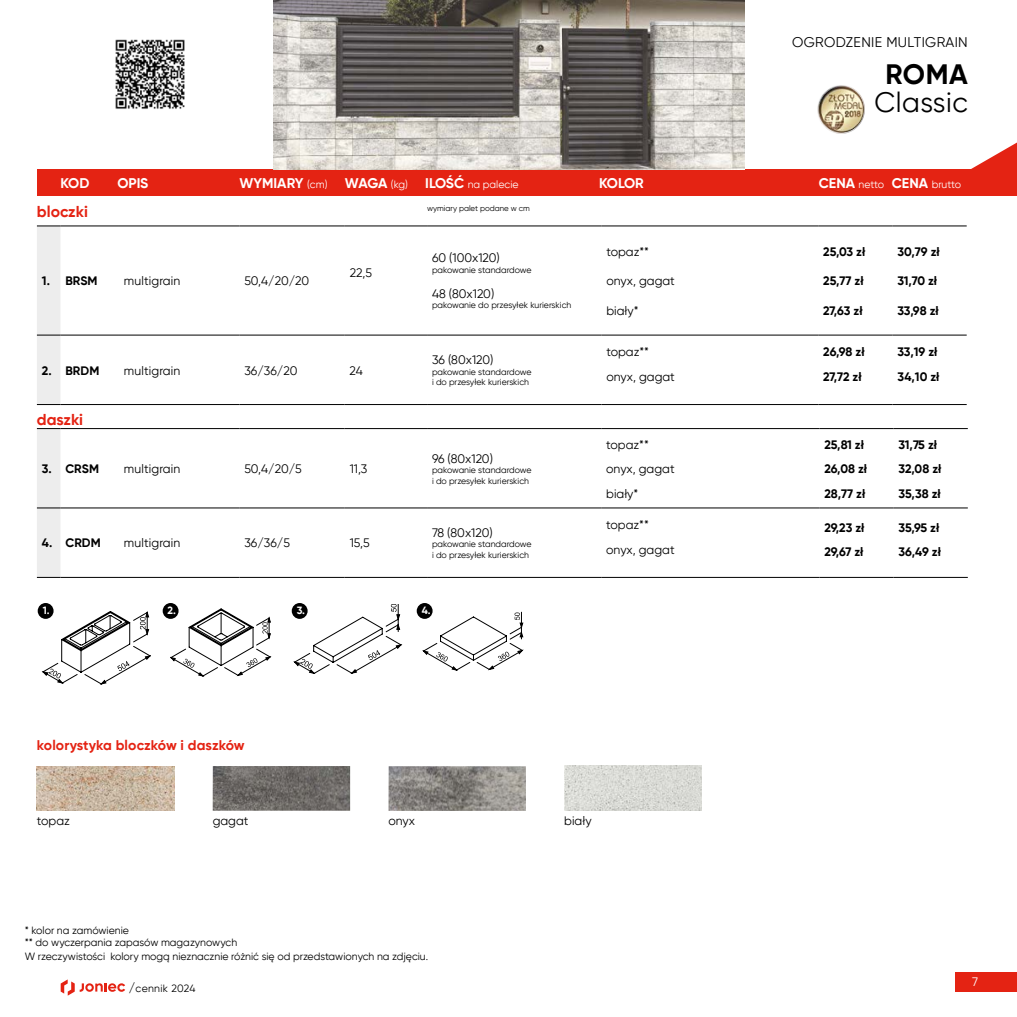
<style>
.page{position:relative;width:1017px;height:1017px;background:#fff}
.page>*{position:absolute;margin:0;border:0;box-sizing:border-box;transform-origin:0 0}
.t1{font:28px "Gilroy";letter-spacing:.02em;color:#000}
.t2{font:700 28px "Gilroy";color:#000}
.t3{font:700 15.75px "Gilroy";color:#e42313}
.t4{font:700 14px "Gilroy";letter-spacing:.01em;color:#e42313}
.t5{font:14px "Gilroy";letter-spacing:.025em;color:#000}
.t6{font:700 14px "Gilroy";color:#fff}
.t7{font:12.25px/24.5px "Gilroy";color:#000}
.t8{font:700 12.25px/24.5px "Gilroy";color:#000}
.t9{font:12.25px "Gilroy";color:#fff}
.t10{font:10.5px/12.6px "Gilroy";color:#000}
.t11{font:10.5px "Gilroy";color:#fff}
.t12{font:10.5px "Gilroy";letter-spacing:.025em;color:#000}
.t13{font:700 10.5px "Gilroy";color:#fff}
.t14{font:8.75px/10.5px "Gilroy";color:#000}
.t15{font:7.88px "Gilroy";color:#000}
.s1{font-weight:700;font-size:14px}
.s2{font-size:12.25px}
</style>
<div class="page">
<div style="left:37px;top:169px;width:980px;height:27px;background:#e42313"></div>
<svg style="left:61px;top:979px;width:64px;height:17px"></svg>
<div style="left:955px;top:972px;width:62px;height:20px;background:#e42313"></div>
<svg style="left:971px;top:142px;width:46px;height:27px"></svg>
<img style="left:115px;top:39px;width:70px;height:70px">
<div style="left:38px;top:603px;width:16px;height:16px;background:#000;border-radius:50%"></div>
<svg style="left:292px;top:603px;width:16px;height:16px"></svg>
<div style="left:163px;top:603px;width:16px;height:16px;background:#000;border-radius:50%"></div>
<div style="left:417px;top:603px;width:16px;height:16px;background:#000;border-radius:50%"></div>
<svg style="left:170px;top:608px;width:101px;height:68px"></svg>
<svg style="left:423px;top:612px;width:100px;height:58px"></svg>
<svg style="left:294px;top:604px;width:108px;height:70px"></svg>
<img style="left:273px;top:0;width:472px;height:169px">
<hr style="left:60px;top:577px;width:59px;height:1px;background:#000">
<hr style="left:119px;top:577px;width:121px;height:1px;background:#000">
<hr style="left:240px;top:577px;width:105px;height:1px;background:#000">
<hr style="left:345px;top:577px;width:82px;height:1px;background:#000">
<hr style="left:427px;top:577px;width:174px;height:1px;background:#000">
<hr style="left:601px;top:577px;width:218px;height:1px;background:#000">
<hr style="left:819px;top:577px;width:75px;height:1px;background:#000">
<hr style="left:894px;top:577px;width:74px;height:1px;background:#000">
<hr style="left:60px;top:428px;width:59px;height:1px;background:#000">
<hr style="left:119px;top:428px;width:121px;height:1px;background:#000">
<hr style="left:240px;top:428px;width:105px;height:1px;background:#000">
<hr style="left:345px;top:428px;width:82px;height:1px;background:#000">
<hr style="left:427px;top:428px;width:174px;height:1px;background:#000">
<hr style="left:601px;top:428px;width:218px;height:1px;background:#000">
<hr style="left:819px;top:428px;width:75px;height:1px;background:#000">
<hr style="left:894px;top:428px;width:74px;height:1px;background:#000">
<div style="left:37px;top:428px;width:23px;height:150px;background:#ededed"></div>
<hr style="left:60px;top:507px;width:59px;height:1px;background:#000">
<hr style="left:119px;top:507px;width:121px;height:1px;background:#000">
<hr style="left:240px;top:507px;width:105px;height:1px;background:#000">
<hr style="left:345px;top:507px;width:82px;height:1px;background:#000">
<hr style="left:427px;top:507px;width:174px;height:1px;background:#000">
<hr style="left:601px;top:507px;width:218px;height:1px;background:#000">
<hr style="left:819px;top:507px;width:75px;height:1px;background:#000">
<hr style="left:894px;top:507px;width:74px;height:1px;background:#000">
<hr style="left:60px;top:404px;width:59px;height:1px;background:#000">
<hr style="left:119px;top:404px;width:121px;height:1px;background:#000">
<hr style="left:240px;top:404px;width:105px;height:1px;background:#000">
<hr style="left:345px;top:404px;width:82px;height:1px;background:#000">
<hr style="left:427px;top:404px;width:174px;height:1px;background:#000">
<hr style="left:601px;top:404px;width:217px;height:1px;background:#000">
<hr style="left:818px;top:404px;width:74px;height:1px;background:#000">
<hr style="left:892px;top:404px;width:75px;height:1px;background:#000">
<hr style="left:60px;top:225px;width:59px;height:1px;background:#000">
<hr style="left:119px;top:225px;width:121px;height:1px;background:#000">
<hr style="left:240px;top:225px;width:105px;height:1px;background:#000">
<hr style="left:345px;top:225px;width:82px;height:1px;background:#000">
<hr style="left:427px;top:225px;width:174px;height:1px;background:#000">
<hr style="left:601px;top:225px;width:217px;height:1px;background:#000">
<hr style="left:818px;top:225px;width:74px;height:1px;background:#000">
<hr style="left:892px;top:225px;width:75px;height:1px;background:#000">
<div style="left:37px;top:225px;width:23px;height:180px;background:#ededed"></div>
<hr style="left:60px;top:335px;width:59px;height:1px;background:#000">
<hr style="left:119px;top:335px;width:121px;height:1px;background:#000">
<hr style="left:240px;top:335px;width:105px;height:1px;background:#000">
<hr style="left:345px;top:335px;width:82px;height:1px;background:#000">
<hr style="left:427px;top:335px;width:174px;height:1px;background:#000">
<hr style="left:601px;top:335px;width:217px;height:1px;background:#000">
<hr style="left:818px;top:335px;width:74px;height:1px;background:#000">
<hr style="left:892px;top:335px;width:75px;height:1px;background:#000">
<img style="left:388px;top:766px;width:138px;height:45px">
<img style="left:213px;top:766px;width:137px;height:45px">
<img style="left:37px;top:766px;width:137px;height:45px">
<img style="left:564px;top:766px;width:138px;height:44px">
<img style="left:817px;top:85px;width:48px;height:49px">
<svg style="left:42px;top:611px;width:109px;height:73px"></svg>
<p class="t5" style="left:792px;top:33px;width:177px">OGRODZENIE MULTIGRAIN</p>
<h1 class="t2" style="left:885px;top:56px;width:84px">ROMA</h1>
<h1 class="t1" style="left:874px;top:85px;width:95px">Classic</h1>
<p class="t6" style="left:61px;top:174px;width:30px">KOD</p>
<p class="t6" style="left:117px;top:174px;width:33px">OPIS</p>
<p class="t11" style="left:239px;top:178px;width:281px"><span class="s1">WYMIARY</span> (cm) <span class="s1">WAGA</span> (kg) <span class="s1">ILOŚĆ</span> na palecie</p>
<p class="t6" style="left:599px;top:174px;width:46px">KOLOR</p>
<p class="t11" style="left:819px;top:178px;width:144px"><span class="s1">CENA</span> netto <span class="s1">CENA</span> brutto</p>
<p class="t3" style="left:37px;top:202px;width:52px">bloczki</p>
<p class="t15" style="left:427px;top:204px;width:104px">wymiary palet podane w cm</p>
<p class="t8" style="left:42px;top:269px;width:57px">1. BRSM</p>
<p class="t7" style="left:124px;top:269px;width:58px">multigrain</p>
<p class="t7" style="left:244px;top:269px;width:66px">50,4/20/20</p>
<p class="t7" style="left:350px;top:261px;width:24px">22,5</p>
<p class="t8" style="left:42px;top:358px;width:59px">2. BRDM</p>
<p class="t7" style="left:124px;top:358px;width:58px">multigrain</p>
<p class="t7" style="left:244px;top:358px;width:54px">36/36/20</p>
<p class="t7" style="left:350px;top:358px;width:15px">24</p>
<p class="t3" style="left:37px;top:409px;width:48px">daszki</p>
<p class="t8" style="left:42px;top:456px;width:59px">3. CRSM</p>
<p class="t7" style="left:124px;top:456px;width:58px">multigrain</p>
<p class="t7" style="left:244px;top:456px;width:59px">50,4/20/5</p>
<p class="t7" style="left:350px;top:456px;width:19px">11,3</p>
<p class="t8" style="left:42px;top:531px;width:60px">4. CRDM</p>
<p class="t7" style="left:124px;top:531px;width:58px">multigrain</p>
<p class="t7" style="left:244px;top:531px;width:47px">36/36/5</p>
<p class="t7" style="left:350px;top:531px;width:22px">15,5</p>
<p class="t7" style="left:432px;top:245px;width:69px">60 (100x120)</p>
<p class="t14" style="left:432px;top:264px;width:101px">pakowanie standardowe</p>
<p class="t7" style="left:432px;top:281px;width:64px">48 (80x120)</p>
<p class="t14" style="left:432px;top:300px;width:141px">pakowanie do przesyłek kurierskich</p>
<p class="t7" style="left:432px;top:347px;width:63px">36 (80x120)</p>
<p class="t14" style="left:432px;top:366px;width:101px">pakowanie standardowe i do przesyłek kurierskich</p>
<p class="t7" style="left:432px;top:446px;width:62px">96 (80x120)</p>
<p class="t14" style="left:432px;top:465px;width:101px">pakowanie standardowe i do przesyłek kurierskich</p>
<p class="t7" style="left:432px;top:520px;width:62px">78 (80x120)</p>
<p class="t14" style="left:432px;top:539px;width:101px">pakowanie standardowe i do przesyłek kurierskich</p>
<p class="t13" style="left:43px;top:604px;width:8px">1.</p>
<p class="t13" style="left:168px;top:604px;width:10px">2.</p>
<p class="t13" style="left:297px;top:604px;width:10px">3.</p>
<p class="t13" style="left:422px;top:604px;width:10px">4.</p>
<p class="t7" style="left:606px;top:239px;width:44px">topaz**</p>
<p class="t7" style="left:606px;top:269px;width:70px">onyx, gagat</p>
<p class="t7" style="left:606px;top:298px;width:34px">biały*</p>
<p class="t8" style="left:823px;top:239px;width:43px">25,03 zł</p>
<p class="t8" style="left:823px;top:269px;width:42px">25,77 zł</p>
<p class="t8" style="left:823px;top:298px;width:41px">27,63 zł</p>
<p class="t8" style="left:897px;top:239px;width:44px">30,79 zł</p>
<p class="t8" style="left:897px;top:269px;width:41px">31,70 zł</p>
<p class="t8" style="left:897px;top:298px;width:43px">33,98 zł</p>
<p class="t7" style="left:606px;top:340px;width:70px">topaz** onyx, gagat</p>
<p class="t8" style="left:823px;top:340px;width:43px">26,98 zł<br>27,72 zł</p>
<p class="t8" style="left:897px;top:340px;width:43px">33,19 zł<br>34,10 zł</p>
<p class="t7" style="left:606px;top:432px;width:70px">topaz** onyx, gagat biały*</p>
<p class="t8" style="left:824px;top:432px;width:44px">25,81 zł<br>26,08 zł<br>28,77 zł</p>
<p class="t8" style="left:899px;top:432px;width:44px">31,75 zł<br>32,08 zł<br>35,38 zł</p>
<p class="t7" style="left:606px;top:512px;width:70px">topaz** onyx, gagat</p>
<p class="t8" style="left:824px;top:515px;width:42px">29,23 zł<br>29,67 zł</p>
<p class="t8" style="left:899px;top:515px;width:44px">35,95 zł<br>36,49 zł</p>
<p class="t4" style="left:37px;top:736px;width:209px">kolorystyka bloczków i daszków</p>
<p class="t7" style="left:37px;top:808px;width:34px">topaz</p>
<p class="t7" style="left:213px;top:808px;width:37px">gagat</p>
<p class="t7" style="left:564px;top:808px;width:29px">biały</p>
<p class="t7" style="left:388px;top:808px;width:28px">onyx</p>
<p class="t10" style="left:25px;top:924px;width:214px">* kolor na zamówienie<br>** do wyczerpania zapasów magazynowych</p>
<p class="t10" style="left:25px;top:950px;width:405px">W rzeczywistości kolory mogą nieznacznie różnić się od przedstawionych na zdjęciu.</p>
<p class="t12" style="left:129px;top:982px;width:68px"><span class="s2">/</span>cennik 2024</p>
<p class="t9" style="left:972px;top:975px;width:8px">7</p>
</div>
